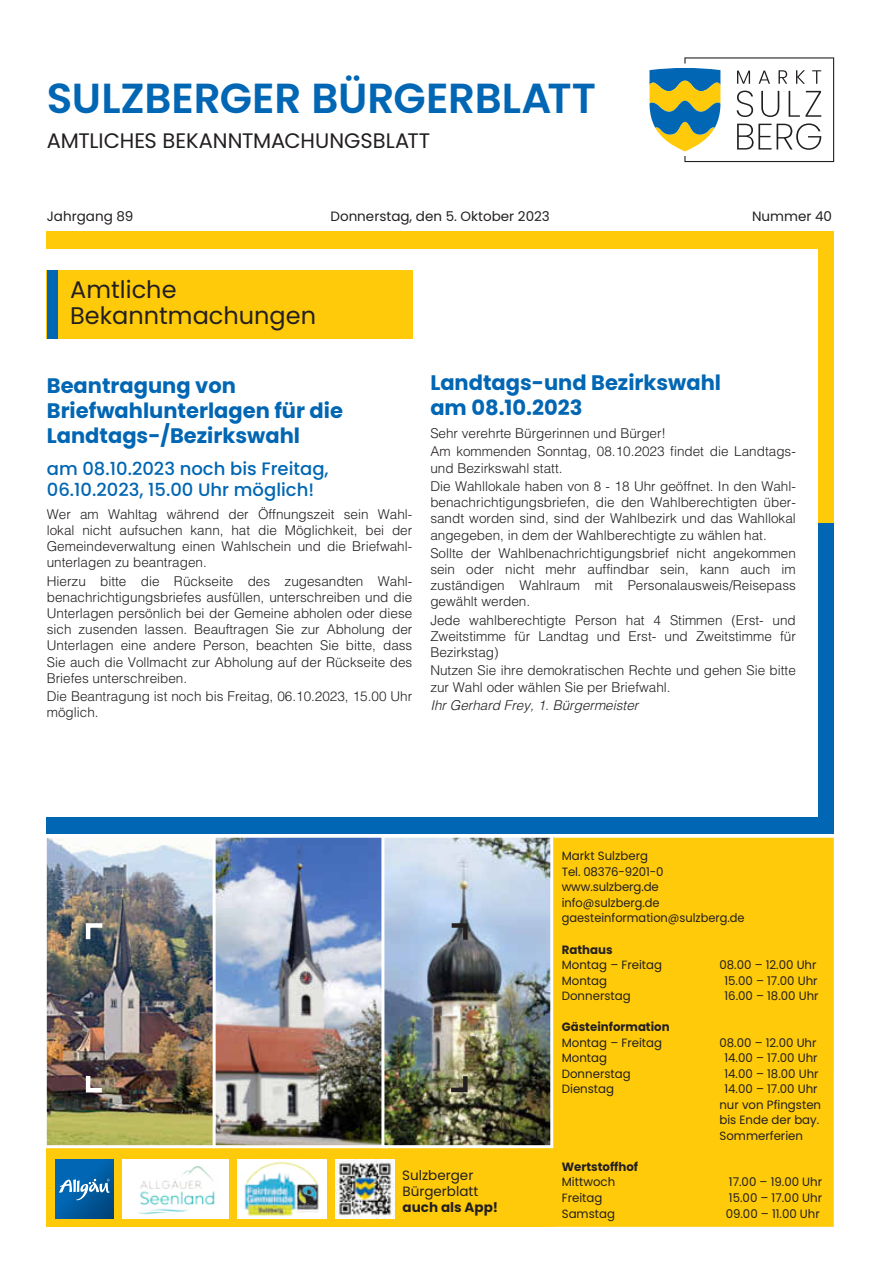
<style>
.page{position:relative;width:881px;height:1263px;background:#fff}
.page>*{position:absolute;margin:0;border:0;box-sizing:border-box;transform-origin:0 0}
.t1{font:600 42px "Poppins";letter-spacing:-.005em;color:#0166b3}
.t2{font:24px/25.8px "Poppins";color:#231f20}
.t3{font:700 21px/25.2px "Poppins";color:#0166b3}
.t4{font:21px "Poppins";letter-spacing:-.01em;color:#231f20}
.t5{font:500 18px/21px "Poppins";color:#0166b3}
.t6{font:300 13.5px/16.2px "Helvetica LT";color:#231f20;text-align:justify}
.t7{font:13.5px/16.2px "Poppins";color:#231f20}
.t8{font:italic 300 13.5px "Helvetica LT";color:#231f20}
.t9{font:700 13.5px "Poppins";color:#231f20}
.t10{font:12px/15.6px "Poppins";color:#231f20}
.t11{font:700 12px "Poppins";color:#231f20}
</style>
<div class="page">
<div style="left:47px;top:523px;width:786px;height:310px;background:#0166b3"></div>
<div style="left:47px;top:232px;width:786px;height:291px;background:#feca0a"></div>
<div style="left:0;top:249px;width:816px;height:567px;background:#fff"></div>
<div style="left:47px;top:270px;width:365px;height:68px;background:#feca0a"></div>
<div style="left:47px;top:270px;width:10px;height:68px;background:#0166b3"></div>
<div style="left:47px;top:838px;width:507px;height:389px;background:#feca0a"></div>
<svg style="left:649px;top:57px;width:184px;height:105px"></svg>
<div style="left:553px;top:838px;width:280px;height:389px;background:#feca0a"></div>
<img style="left:46px;top:833px;width:165px;height:317px">
<img style="left:211px;top:833px;width:169px;height:316px">
<img style="left:380px;top:833px;width:174px;height:316px">
<div style="left:237px;top:1159px;width:89px;height:59px;background:#fff"></div>
<img style="left:244px;top:1162px;width:75px;height:54px">
<svg style="left:55px;top:1159px;width:58px;height:59px;background:#005da4"></svg>
<svg style="left:59px;top:1179px;width:51px;height:21px"></svg>
<div style="left:122px;top:1159px;width:106px;height:59px;background:#fff"></div>
<img style="left:138px;top:1166px;width:77px;height:49px">
<img style="left:335px;top:1159px;width:59px;height:59px">
<svg style="left:84px;top:921px;width:23px;height:23px"></svg>
<svg style="left:84px;top:1071px;width:22px;height:24px"></svg>
<svg style="left:447px;top:921px;width:22px;height:23px"></svg>
<svg style="left:446px;top:1072px;width:23px;height:22px"></svg>
<h1 class="t1" style="left:47px;top:74px;width:550px">SULZBERGER BÜRGERBLATT</h1>
<h3 class="t4" style="left:47px;top:129px;width:385px">AMTLICHES BEKANNTMACHUNGSBLATT</h3>
<p class="t7" style="left:47px;top:208px;width:88px">Jahrgang 89</p>
<p class="t7" style="left:330px;top:208px;width:221px">Donnerstag, den 5. Oktober 2023</p>
<p class="t7" style="left:751px;top:208px;width:81px">Nummer 40</p>
<h2 class="t2" style="left:70px;top:277px;width:247px">Amtliche<br>Bekanntmachungen</h2>
<h3 class="t3" style="left:47px;top:373px;width:297px">Beantragung von<br>Briefwahlunterlagen für die<br>Landtags-/Bezirkswahl</h3>
<h3 class="t5" style="left:47px;top:458px;width:283px">am 08.10.2023 noch bis Freitag,<br>06.10.2023, 15.00 Uhr möglich!</h3>
<p class="t6" style="left:47px;top:506px;width:367px">Wer am Wahltag während der Öffnungszeit sein Wahl&shy;lokal nicht aufsuchen kann, hat die Möglichkeit, bei der Gemeindeverwaltung einen Wahlschein und die Briefwahl&shy;unterlagen zu beantragen.</p>
<p class="t6" style="left:47px;top:573px;width:367px">Hierzu bitte die Rückseite des zugesandten Wahl&shy;benachrichtigungsbriefes ausfüllen, unterschreiben und die Unterlagen persönlich bei der Gemeine abholen oder diese sich zusenden lassen. Beauftragen Sie zur Abholung der Unterlagen eine andere Person, beachten Sie bitte, dass Sie auch die Vollmacht zur Abholung auf der Rückseite des Briefes unterschreiben.</p>
<p class="t6" style="left:47px;top:688px;width:367px">Die Beantragung ist noch bis Freitag, 06.10.2023, 15.00 Uhr möglich.</p>
<h3 class="t3" style="left:430px;top:370px;width:292px">Landtags-und Bezirkswahl am 08.10.2023</h3>
<p class="t6" style="left:430px;top:424px;width:367px;line-height:18.3px">Sehr verehrte Bürgerinnen und Bürger!<br>Am kommenden Sonntag, 08.10.2023 findet die Landtags-</p>
<p class="t6" style="left:430px;top:458px;width:367px;line-height:18.3px">und Bezirkswahl statt.<br>Die Wahllokale haben von 8 - 18 Uhr geöffnet. In den Wahl-</p>
<p class="t6" style="left:430px;top:494px;width:367px">benachrichtigungsbriefen, die den Wahlberechtigten über&shy;sandt worden sind, sind der Wahlbezirk und das Wahllokal angegeben, in dem der Wahlberechtigte zu wählen hat.</p>
<p class="t6" style="left:430px;top:545px;width:367px">Sollte der Wahlbenachrichtigungsbrief nicht angekommen sein oder nicht mehr auffindbar sein, kann auch im zuständigen Wahlraum mit Personalausweis/Reisepass gewählt werden.</p>
<p class="t6" style="left:430px;top:612px;width:367px">Jede wahlberechtigte Person hat 4 Stimmen (Erst- und Zweitstimme für Landtag und Erst- und Zweitstimme für Bezirkstag)</p>
<p class="t6" style="left:430px;top:662px;width:367px">Nutzen Sie ihre demokratischen Rechte und gehen Sie bitte zur Wahl oder wählen Sie per Briefwahl.</p>
<p class="t8" style="left:430px;top:697px;width:209px">Ihr Gerhard Frey, 1. Bürgermeister</p>
<p class="t7" style="left:402px;top:1167px;width:78px">Sulzberger<br>Bürgerblatt</p>
<p class="t9" style="left:402px;top:1199px;width:97px">auch als App!</p>
<p class="t10" style="left:561px;top:848px;width:184px">Markt Sulzberg<br>Tel. 08376-9201-0 www.sulzberg.de info@sulzberg.de gaesteinformation@sulzberg.de</p>
<p class="t11" style="left:561px;top:942px;width:52px">Rathaus</p>
<p class="t10" style="left:561px;top:957px;width:102px">Montag – Freitag</p>
<p class="t10" style="left:719px;top:957px;width:99px">08.00 – 12.00 Uhr</p>
<p class="t10" style="left:561px;top:973px;width:47px">Montag</p>
<p class="t10" style="left:724px;top:973px;width:95px">15.00 – 17.00 Uhr</p>
<p class="t10" style="left:561px;top:988px;width:70px">Donnerstag</p>
<p class="t10" style="left:724px;top:988px;width:96px">16.00 – 18.00 Uhr</p>
<p class="t11" style="left:561px;top:1020px;width:109px">Gästeinformation</p>
<p class="t10" style="left:561px;top:1035px;width:102px">Montag – Freitag</p>
<p class="t10" style="left:719px;top:1035px;width:99px">08.00 – 12.00 Uhr</p>
<p class="t10" style="left:561px;top:1050px;width:47px">Montag</p>
<p class="t10" style="left:724px;top:1050px;width:95px">14.00 – 17.00 Uhr</p>
<p class="t10" style="left:561px;top:1066px;width:70px">Donnerstag</p>
<p class="t10" style="left:724px;top:1066px;width:96px">14.00 – 18.00 Uhr</p>
<p class="t10" style="left:561px;top:1081px;width:54px">Dienstag</p>
<p class="t10" style="left:719px;top:1081px;width:103px;text-indent:5px">14.00 – 17.00 Uhr nur von Pfingsten bis Ende der bay.<br>Sommerferien</p>
<p class="t11" style="left:561px;top:1160px;width:78px">Wertstoffhof</p>
<p class="t10" style="left:561px;top:1174px;width:55px">Mittwoch</p>
<p class="t10" style="left:728px;top:1174px;width:95px">17.00 – 19.00 Uhr</p>
<p class="t10" style="left:561px;top:1190px;width:42px">Freitag</p>
<p class="t10" style="left:728px;top:1190px;width:95px">15.00 – 17.00 Uhr</p>
<p class="t10" style="left:561px;top:1205px;width:55px">Samstag</p>
<p class="t10" style="left:725px;top:1205px;width:96px">09.00 – 11.00 Uhr</p>
</div>
